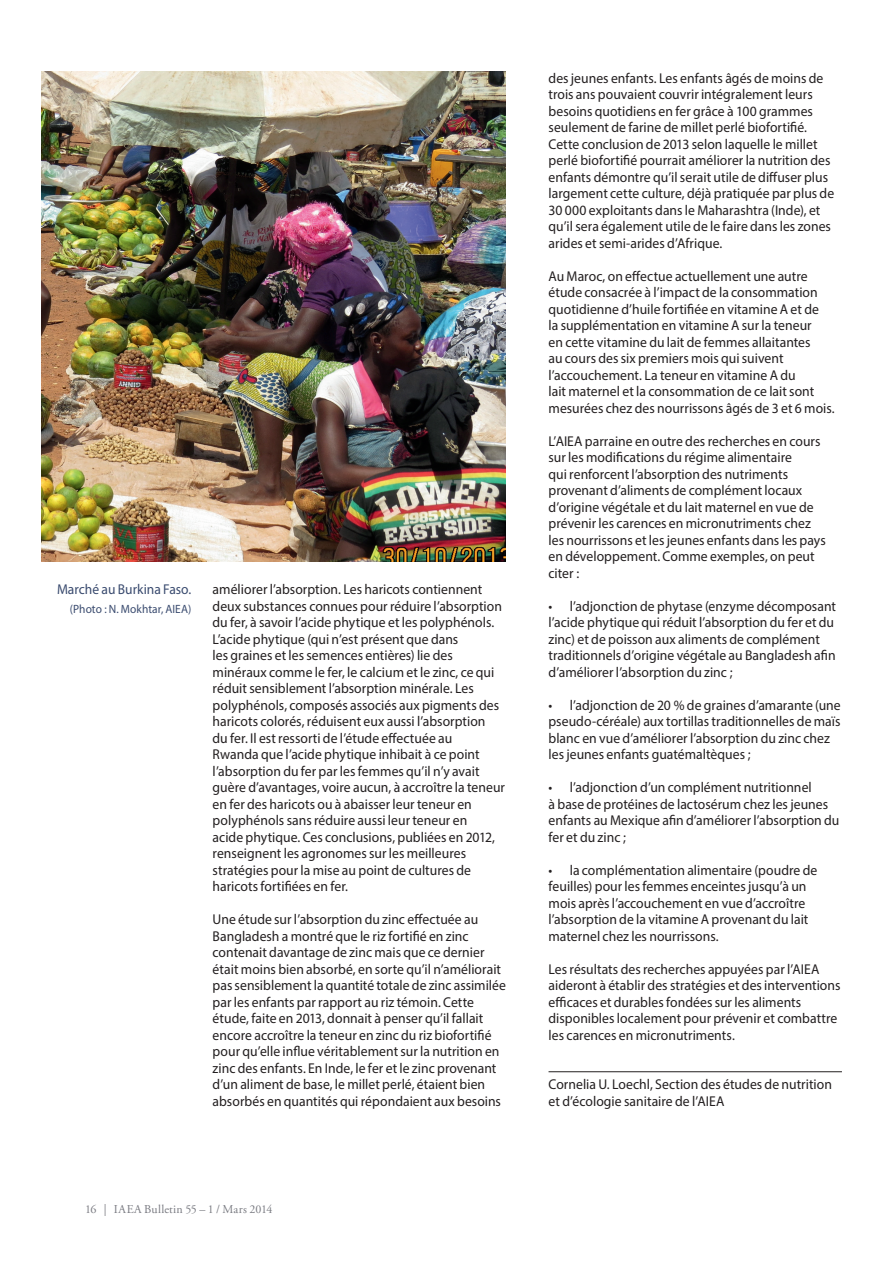
<style>
.page{position:relative;width:893px;height:1263px;background:#fff}
.page>*{position:absolute;margin:0;border:0;box-sizing:border-box;transform-origin:0 0}
.t1{font:14.25px/16.5px "Myriad Pro";letter-spacing:.005em;color:#231f20;scale:.96 1}
.t2{font:14.25px "Myriad Pro";color:#3a4b6f;scale:.95 1}
.t3{font:12px "Adobe Garamond Pro";letter-spacing:.02em;color:#797a81}
.t4{font:12px "Myriad Pro";letter-spacing:.01em;color:#3a4b6f;scale:.95 1}
</style>
<div class="page">
<hr style="left:549px;top:1071px;width:293px;height:1px;background:#231f20">
<img style="left:41px;top:72px;width:465px;height:489px">
<p class="t2" style="left:57px;top:580px;width:143px">Marché au Burkina Faso.</p>
<p class="t4" style="left:70px;top:602px;width:129px">(Photo : N. Mokhtar, AIEA)</p>
<p class="t1" style="left:213px;top:581px;width:306px">améliorer l’absorption. Les haricots contiennent deux substances connues pour réduire l’absorption du fer, à savoir l’acide phytique et les polyphénols.<br>L’acide phytique (qui n’est présent que dans<br>les graines et les semences entières) lie des minéraux comme le fer, le calcium et le zinc, ce qui réduit sensiblement l’absorption minérale. Les polyphénols, composés associés aux pigments des haricots colorés, réduisent eux aussi l’absorption<br>du fer. Il est ressorti de l’étude effectuée au<br>Rwanda que l’acide phytique inhibait à ce point l’absorption du fer par les femmes qu’il n’y avait guère d’avantages, voire aucun, à accroître la teneur en fer des haricots ou à abaisser leur teneur en polyphénols sans réduire aussi leur teneur en<br>acide phytique. Ces conclusions, publiées en 2012, renseignent les agronomes sur les meilleures stratégies pour la mise au point de cultures de haricots fortifiées en fer.</p>
<p class="t1" style="left:213px;top:911px;width:307px">Une étude sur l’absorption du zinc effectuée au Bangladesh a montré que le riz fortifié en zinc contenait davantage de zinc mais que ce dernier était moins bien absorbé, en sorte qu’il n’améliorait pas sensiblement la quantité totale de zinc assimilée par les enfants par rapport au riz témoin. Cette étude, faite en 2013, donnait à penser qu’il fallait encore accroître la teneur en zinc du riz biofortifié pour qu’elle influe véritablement sur la nutrition en zinc des enfants. En Inde, le fer et le zinc provenant d’un aliment de base, le millet perlé, étaient bien absorbés en quantités qui répondaient aux besoins</p>
<p class="t3" style="left:85px;top:1201px;width:189px">16 | IAEA Bulletin 55 – 1 / Mars 2014</p>
<p class="t1" style="left:549px;top:69px;width:299px">des jeunes enfants. Les enfants âgés de moins de trois ans pouvaient couvrir intégralement leurs besoins quotidiens en fer grâce à 100 grammes seulement de farine de millet perlé biofortifié.<br>Cette conclusion de 2013 selon laquelle le millet perlé biofortifié pourrait améliorer la nutrition des enfants démontre qu’il serait utile de diffuser plus largement cette culture, déjà pratiquée par plus de 30 000 exploitants dans le Maharashtra (Inde), et qu’il sera également utile de le faire dans les zones arides et semi-arides d’Afrique.</p>
<p class="t1" style="left:549px;top:267px;width:300px">Au Maroc, on effectue actuellement une autre étude consacrée à l’impact de la consommation quotidienne d’huile fortifiée en vitamine A et de<br>la supplémentation en vitamine A sur la teneur<br>en cette vitamine du lait de femmes allaitantes<br>au cours des six premiers mois qui suivent l’accouchement. La teneur en vitamine A du<br>lait maternel et la consommation de ce lait sont mesurées chez des nourrissons âgés de 3 et 6 mois.</p>
<p class="t1" style="left:549px;top:432px;width:290px">L’AIEA parraine en outre des recherches en cours sur les modifications du régime alimentaire<br>qui renforcent l’absorption des nutriments provenant d’aliments de complément locaux d’origine végétale et du lait maternel en vue de prévenir les carences en micronutriments chez les nourrissons et les jeunes enfants dans les pays en développement. Comme exemples, on peut citer :</p>
<p class="t1" style="left:549px;top:597px;width:301px">• l’adjonction de phytase (enzyme décomposant l’acide phytique qui réduit l’absorption du fer et du zinc) et de poisson aux aliments de complément traditionnels d’origine végétale au Bangladesh afin d’améliorer l’absorption du zinc ;</p>
<p class="t1" style="left:549px;top:696px;width:306px">• l’adjonction de 20 % de graines d’amarante (une pseudo-céréale) aux tortillas traditionnelles de maïs blanc en vue d’améliorer l’absorption du zinc chez les jeunes enfants guatémaltèques ;</p>
<p class="t1" style="left:549px;top:779px;width:304px">• l’adjonction d’un complément nutritionnel<br>à base de protéines de lactosérum chez les jeunes enfants au Mexique afin d’améliorer l’absorption du fer et du zinc ;</p>
<p class="t1" style="left:549px;top:861px;width:281px">• la complémentation alimentaire (poudre de feuilles) pour les femmes enceintes jusqu’à un mois après l’accouchement en vue d’accroître l’absorption de la vitamine A provenant du lait maternel chez les nourrissons.</p>
<p class="t1" style="left:549px;top:960px;width:306px">Les résultats des recherches appuyées par l’AIEA aideront à établir des stratégies et des interventions efficaces et durables fondées sur les aliments disponibles localement pour prévenir et combattre les carences en micronutriments.</p>
<p class="t1" style="left:549px;top:1076px;width:297px">Cornelia U. Loechl, Section des études de nutrition et d’écologie sanitaire de l’AIEA</p>
</div>
